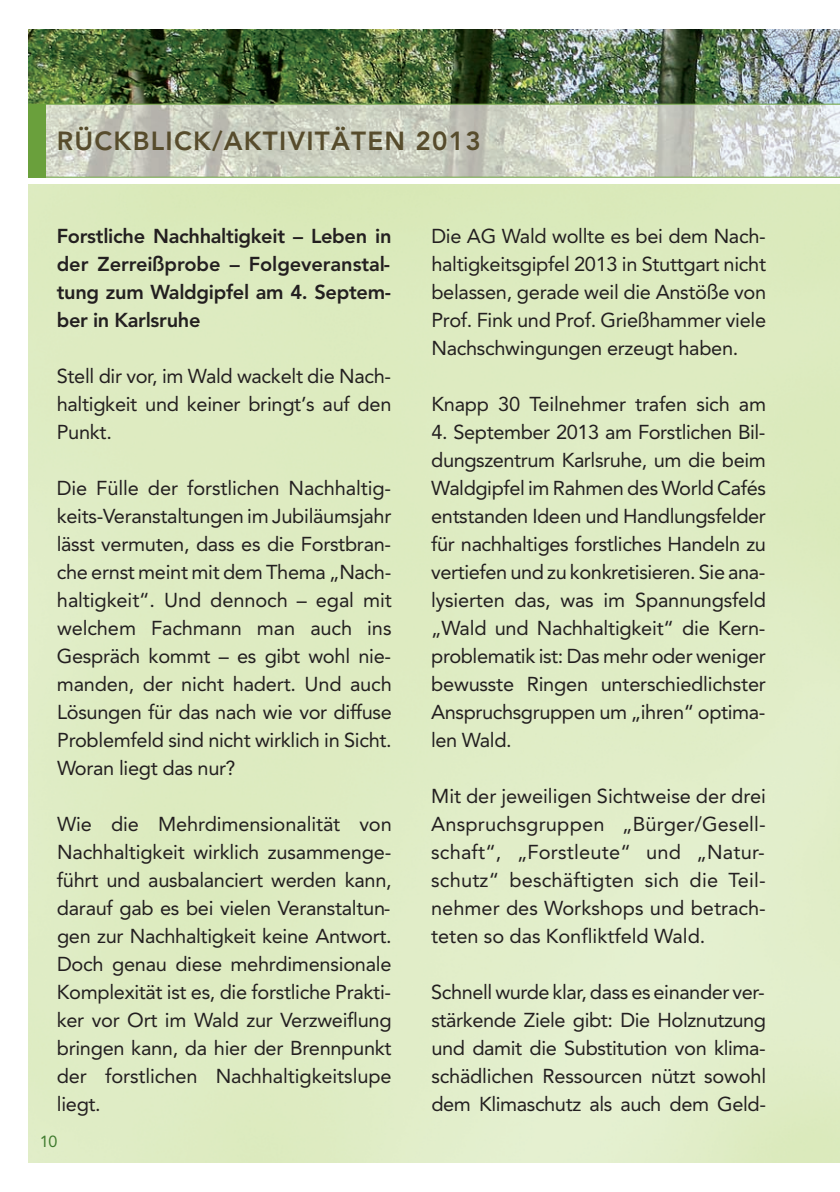
<style>
.page{position:relative;width:840px;height:1192px;background:#fff}
.page>*{position:absolute;margin:0;border:0;box-sizing:border-box;transform-origin:0 0}
.t1{font:800 26px "Avenir";letter-spacing:.05em;color:#574c2c}
.t2{font:20px/28px "Avenir";letter-spacing:-.015em;color:#231f20;text-align:justify}
.t3{font:800 20px/28px "Avenir";letter-spacing:-.015em;color:#231f20;text-align:justify}
.t4{font:16px "Avenir";color:#3e7a2d}
</style>
<div class="page">
<img style="left:28px;top:29px;width:811px;height:75px">
<svg style="left:46px;top:105px;width:793px;height:72px"></svg>
<div style="left:28px;top:104px;width:18px;height:74px;background:#6aa03c"></div>
<hr style="left:28px;top:104px;width:811px;height:1px;background:#6aa03c">
<hr style="left:28px;top:177px;width:811px;height:1px;background:#6aa03c">
<h1 class="t1" style="left:57px;top:130px;width:425px">RÜCKBLICK/AKTIVITÄTEN 2013</h1>
<p class="t3" style="left:57px;top:223px;width:336px">Forstliche Nachhaltigkeit – Leben in der Zerreißprobe – Folgeveranstal&shy;tung zum Waldgipfel am 4. Septem&shy;ber in Karlsruhe</p>
<p class="t2" style="left:57px;top:363px;width:336px">Stell dir vor, im Wald wackelt die Nach&shy;haltigkeit und keiner bringt’s auf den Punkt.</p>
<p class="t2" style="left:57px;top:475px;width:336px">Die Fülle der forstlichen Nachhaltig&shy;keits-Veranstaltungen im Jubiläumsjahr lässt vermuten, dass es die Forstbran&shy;che ernst meint mit dem Thema „Nach&shy;haltigkeit“. Und dennoch – egal mit welchem Fachmann man auch ins Gespräch kommt – es gibt wohl nie&shy;manden, der nicht hadert. Und auch Lösungen für das nach wie vor diffuse Problemfeld sind nicht wirklich in Sicht.<br>Woran liegt das nur?</p>
<p class="t2" style="left:57px;top:811px;width:336px">Wie die Mehrdimensionalität von Nach haltigkeit wirklich zusammenge&shy;führt und ausbalanciert werden kann, darauf gab es bei vielen Veranstaltun&shy;gen zur Nachhaltigkeit keine Antwort.<br>Doch genau diese mehrdimensionale Komplexität ist es, die forstliche Prakti&shy;ker vor Ort im Wald zur Verzweiflung bringen kann, da hier der Brennpunkt der forstlichen Nachhaltigkeitslupe liegt.</p>
<p class="t4" style="left:40px;top:1135px;width:19px">10</p>
<p class="t2" style="left:431px;top:223px;width:336px">Die AG Wald wollte es bei dem Nach&shy;haltigkeitsgipfel 2013 in Stuttgart nicht belassen, gerade weil die An stöße von Prof. Fink und Prof. Grießhammer viele Nachschwingungen erzeugt haben.</p>
<p class="t2" style="left:431px;top:391px;width:336px">Knapp 30 Teilnehmer trafen sich am</p>
<p class="t2" style="left:431px;top:419px;width:336px">4. September 2013 am Forstlichen Bil&shy;dungszentrum Karlsruhe, um die beim Waldgipfel im Rahmen des World Cafés entstanden Ideen und Handlungsfelder für nachhaltiges forstliches Handeln zu vertiefen und zu konkretisieren. Sie ana&shy;lysierten das, was im Spannungsfeld „Wald und Nachhaltigkeit“ die Kern&shy;problematik ist: Das mehr oder weniger bewusste Ringen unterschiedlichster Anspruchsgruppen um „ihren“ optima&shy;len Wald.</p>
<p class="t2" style="left:431px;top:783px;width:336px">Mit der jeweiligen Sichtweise der drei Anspruchsgruppen „Bürger/Gesell&shy;schaft“, „Forstleute“ und „Natur&shy;schutz“ beschäftigten sich die Teil&shy;nehmer des Workshops und betrach&shy;teten so das Konfliktfeld Wald.</p>
<p class="t2" style="left:431px;top:979px;width:336px">Schnell wurde klar, dass es einander ver&shy;stärkende Ziele gibt: Die Holznutzung und damit die Substitution von klima&shy;schädlichen Ressourcen nützt so wohl dem Klimaschutz als auch dem Geld-</p>
</div>
